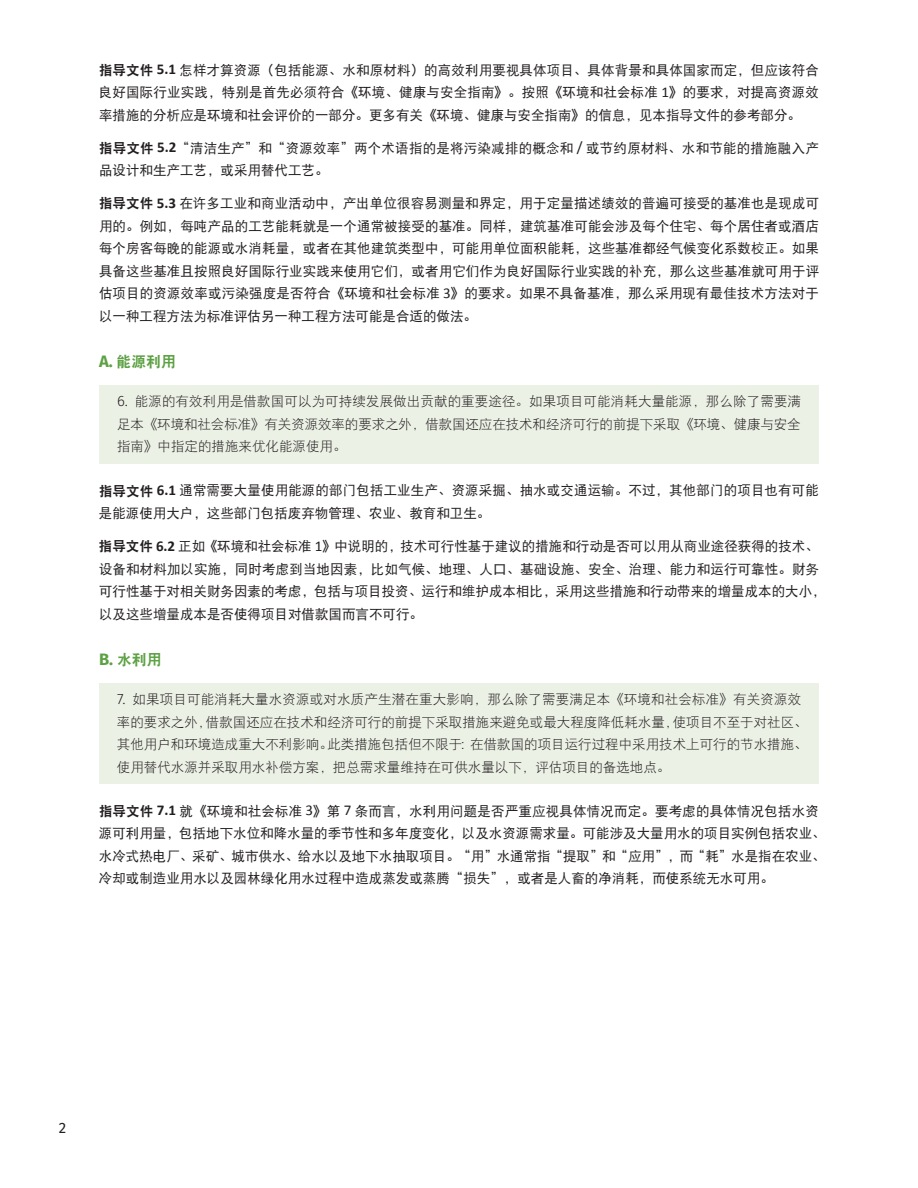
<style>
.page{position:relative;width:918px;height:1188px;background:#fff}
.page>*{position:absolute;margin:0;border:0;box-sizing:border-box;transform-origin:0 0}
.t1{font:15px "Fira Sans";color:#231f20}
.t2{font:14.85px "DFP Hei W9";color:#5da144}
.t3{font:13.5px/22.5px "DFP Hei W5";color:#231f20}
.t4{font:13.5px/22.5px "DFP Hei W3";color:#231f20;text-align:justify}
.s1{font-family:"DFP Hei W9"}
.s2{font-family:"Calibri";font-weight:700;font-size:15px}
.s3{font-family:"Calibri";font-size:15px}
.s4{font-family:"Fira Sans";font-weight:700;font-size:16.5px}
.s5{font-family:"Fira Sans";font-weight:300;font-size:15px}
</style>
<div class="page">
<div style="left:99px;top:385px;width:720px;height:79px;background:#ecf1e6"></div>
<div style="left:99px;top:683px;width:720px;height:101px;background:#ecf1e6"></div>
<p class="t3" style="left:99px;top:58px;width:722px;text-align:justify"><span class="s1">指导文件</span> <span class="s2">5.1</span> 怎样才算资源（包括能源、水和原材料）的高效利用要视具体项目、具体背景和具体国家而定，但应该符合良好国际行业实践，特别是首先必须符合《环境、健康与安全指南》。按照《环境和社会标准 <span class="s3">1</span>》的要求，对提高资源效率措施的分析应是环境和社会评价的一部分。更多有关《环境、健康与安全指南》的信息，见本指导文件的参考部分。</p>
<p class="t3" style="left:99px;top:136px;width:721px"><span class="s1">指导文件</span> <span class="s2">5.2</span>“清洁生产”和“资源效率”两个术语指的是将污染减排的概念和 <span class="s3">/</span> 或节约原材料、水和节能的措施融入产品设计和生产工艺，或采用替代工艺。</p>
<p class="t3" style="left:99px;top:192px;width:722px;text-align:justify"><span class="s1">指导文件</span> <span class="s2">5.3</span> 在许多工业和商业活动中，产出单位很容易测量和界定，用于定量描述绩效的普遍可接受的基准也是现成可用的。例如，每吨产品的工艺能耗就是一个通常被接受的基准。同样，建筑基准可能会涉及每个住宅、每个居住者或酒店每个房客每晚的能源或水消耗量，或者在其他建筑类型中，可能用单位面积能耗，这些基准都经气候变化系数校正。如果具备这些基准且按照良好国际行业实践来使用它们，或者用它们作为良好国际行业实践的补充，那么这些基准就可用于评估项目的资源效率或污染强度是否符合《环境和社会标准 <span class="s3">3</span>》的要求。如果不具备基准，那么采用现有最佳技术方法对于以一种工程方法为标准评估另一种工程方法可能是合适的做法。</p>
<p class="t2" style="left:99px;top:354px;width:79px"><span class="s4">A.</span> 能源利用</p>
<p class="t4" style="left:117px;top:390px;width:686px"><span class="s5">6.</span> 能源的有效利用是借款国可以为可持续发展做出贡献的重要途径。如果项目可能消耗大量能源，那么除了需要满足本《环境和社会标准》有关资源效率的要求之外，借款国还应在技术和经济可行的前提下采取《环境、健康与安全指南》中指定的措施来优化能源使用。</p>
<p class="t3" style="left:99px;top:479px;width:721px"><span class="s1">指导文件</span> <span class="s2">6.1</span> 通常需要大量使用能源的部门包括工业生产、资源采掘、抽水或交通运输。不过，其他部门的项目也有可能是能源使用大户，这些部门包括废弃物管理、农业、教育和卫生。</p>
<p class="t3" style="left:99px;top:535px;width:728px"><span class="s1">指导文件</span> <span class="s2">6.2</span> 正如《环境和社会标准 <span class="s3">1</span>》中说明的，技术可行性基于建议的措施和行动是否可以用从商业途径获得的技术、设备和材料加以实施，同时考虑到当地因素，比如气候、地理、人口、基础设施、安全、治理、能力和运行可靠性。财务可行性基于对相关财务因素的考虑，包括与项目投资、运行和维护成本相比，采用这些措施和行动带来的增量成本的大小，以及这些增量成本是否使得项目对借款国而言不可行。</p>
<p class="t2" style="left:99px;top:651px;width:64px"><span class="s4">B.</span> 水利用</p>
<p class="t4" style="left:117px;top:688px;width:692px;text-align:left"><span class="s5">7.</span> 如果项目可能消耗大量水资源或对水质产生潜在重大影响，那么除了需要满足本《环境和社会标准》有关资源效率的要求之外，借款国还应在技术和经济可行的前提下采取措施来避免或最大程度降低耗水量，使项目不至于对社区、其他用户和环境造成重大不利影响。此类措施包括但不限于：在借款国的项目运行过程中采用技术上可行的节水措施、使用替代水源并采取用水补偿方案，把总需求量维持在可供水量以下，评估项目的备选地点。</p>
<p class="t3" style="left:99px;top:799px;width:728px"><span class="s1">指导文件</span> <span class="s2">7.1</span> 就《环境和社会标准 <span class="s3">3</span>》第 <span class="s3">7</span> 条而言，水利用问题是否严重应视具体情况而定。要考虑的具体情况包括水资源可利用量，包括地下水位和降水量的季节性和多年度变化，以及水资源需求量。可能涉及大量用水的项目实例包括农业、水冷式热电厂、采矿、城市供水、给水以及地下水抽取项目。“用”水通常指“提取”和“应用”，而“耗”水是指在农业、冷却或制造业用水以及园林绿化用水过程中造成蒸发或蒸腾“损失”，或者是人畜的净消耗，而使系统无水可用。</p>
<p class="t1" style="left:59px;top:1118px;width:9px">2</p>
</div>
